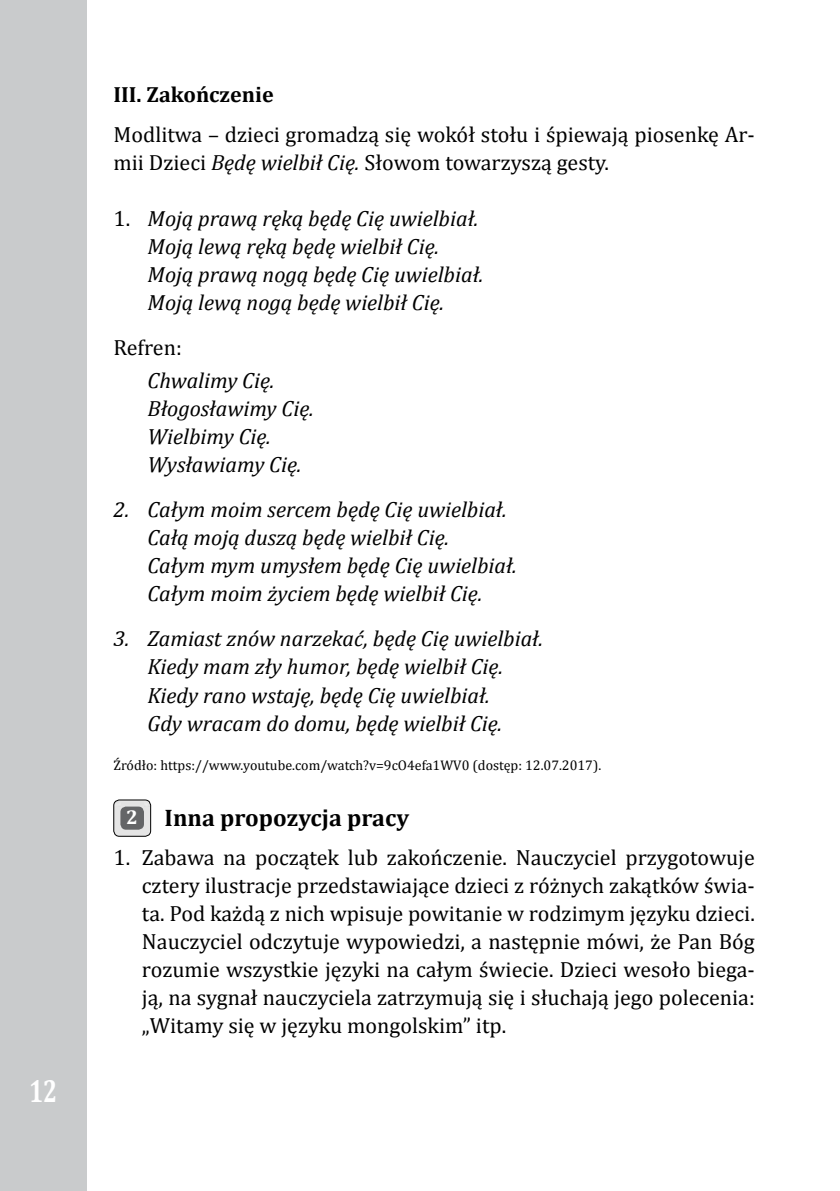
<style>
.page{position:relative;width:840px;height:1191px;background:#fff}
.page>*{position:absolute;margin:0;border:0;box-sizing:border-box;transform-origin:0 0}
.t1{font:700 32px "Cambria";color:#fff;scale:.75 1}
.t2{font:700 24px "Cambria";color:#000}
.t3{font:22px/28px "Cambria";color:#000}
.t4{font:italic 22px/28px "Cambria";color:#000}
.t5{font:700 22px "Cambria";color:#000}
.t6{font:700 20px "Cambria";color:#fff}
.t7{font:14px "Cambria";color:#000}
.s1{font-style:italic}
.s2{font-style:normal}
</style>
<div class="page">
<div style="left:0;top:0;width:86px;height:1191px;background:#c9cbcc"></div>
<img style="left:114px;top:801px;width:36px;height:35px">
<div style="left:113px;top:799px;width:38px;height:37px;border:1px solid #000;border-radius:6px"></div>
<div style="left:120px;top:806px;width:24px;height:23px;background:#646567;border-radius:6px"></div>
<h1 class="t1" style="left:29px;top:1068px;width:39px">12</h1>
<p class="t5" style="left:113px;top:79px;width:162px">III. Zakończenie</p>
<p class="t3" style="left:113px;top:120px;width:642px">Modlitwa – dzieci gromadzą się wokół stołu i śpiewają piosenkę Ar&shy;mii Dzieci <span class="s1">Będę wielbił Cię.</span> Słowom towarzyszą gesty.</p>
<p class="t4" style="left:147px;top:203px;width:337px;text-indent:-34px"><span class="s2">1.</span> Moją prawą ręką będę Cię uwielbiał.<br>Moją lewą ręką będę wielbił Cię.<br>Moją prawą nogą będę Cię uwielbiał.<br>Moją lewą nogą będę wielbił Cię.</p>
<p class="t3" style="left:113px;top:333px;width:70px">Refren:</p>
<p class="t4" style="left:147px;top:366px;width:168px">Chwalimy Cię.<br>Błogosławimy Cię.<br>Wielbimy Cię.<br>Wysławiamy Cię.</p>
<p class="t4" style="left:147px;top:495px;width:371px;text-indent:-34px">2. Całym moim sercem będę Cię uwielbiał.<br>Całą moją duszą będę wielbił Cię.<br>Całym mym umysłem będę Cię uwielbiał.<br>Całym moim życiem będę wielbił Cię.</p>
<p class="t4" style="left:147px;top:624px;width:397px;text-indent:-34px">3. Zamiast znów narzekać, będę Cię uwielbiał.<br>Kiedy mam zły humor, będę wielbił Cię.<br>Kiedy rano wstaję, będę Cię uwielbiał.<br>Gdy wracam do domu, będę wielbił Cię.</p>
<p class="t7" style="left:113px;top:757px;width:489px">Źródło: https://www.youtube.com/watch?v=9cO4efa1WV0 (dostęp: 12.07.2017).</p>
<p class="t2" style="left:164px;top:800px;width:246px">Inna propozycja pracy</p>
<p class="t3" style="left:142px;top:843px;width:614px;text-align:justify;text-indent:-28px">1. Zabawa na początek lub zakończenie. Nauczyciel przygotowuje cztery ilustracje przedstawiające dzieci z różnych zakątków świa&shy;ta. Pod każdą z nich wpisuje powitanie w rodzimym języku dzieci.<br>Nauczyciel odczytuje wypowiedzi, a następnie mówi, że Pan Bóg rozumie wszystkie języki na całym świecie. Dzieci wesoło biega&shy;ją, na sygnał nauczyciela zatrzymują się i słuchają jego polecenia: „Witamy się w języku mongolskim” itp.</p>
<p class="t6" style="left:126px;top:803px;width:13px">2</p>
</div>
